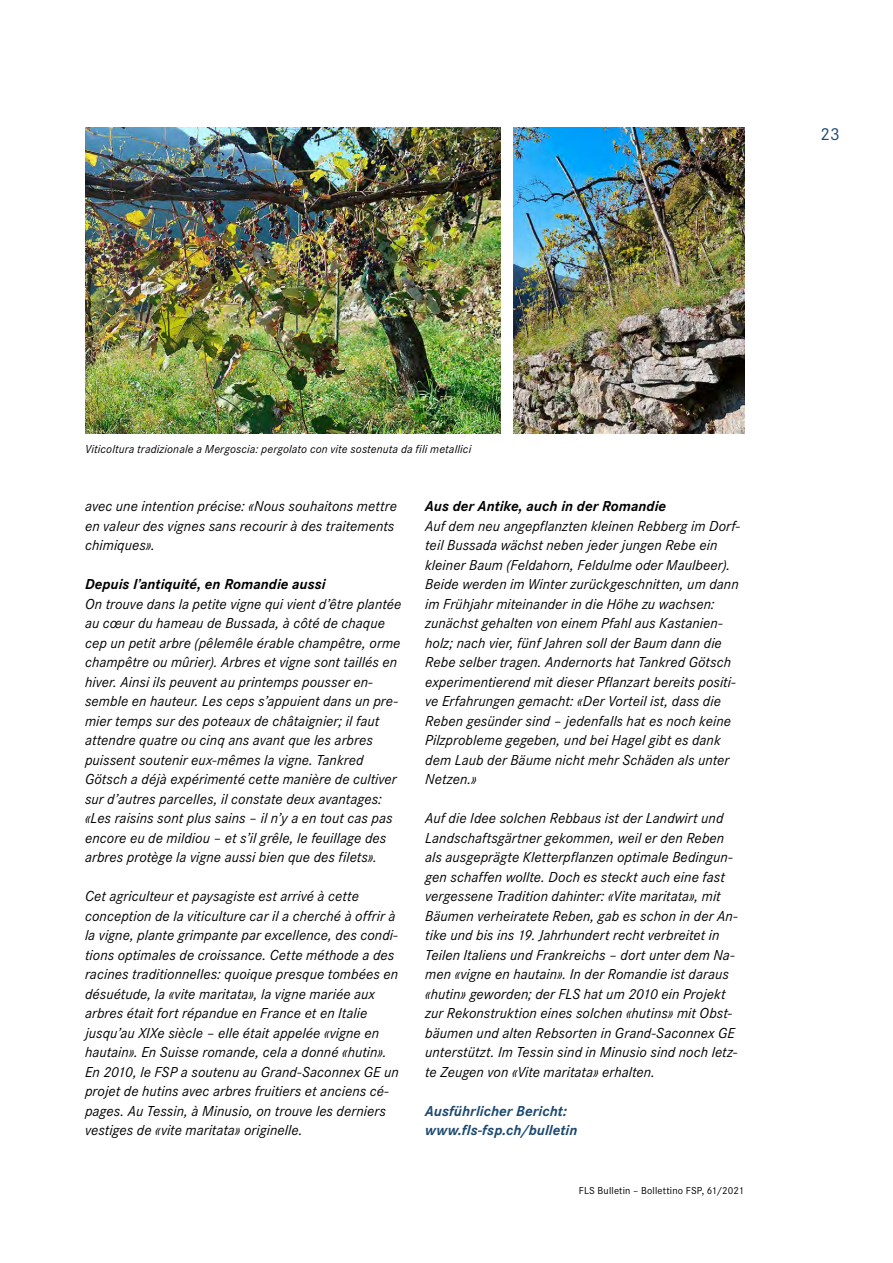
<style>
.page{position:relative;width:893px;height:1263px;background:#fff}
.page>*{position:absolute;margin:0;border:0;box-sizing:border-box;transform-origin:0 0}
.t1{font:18px "Corporate S";color:#1d4970}
.t2{font:italic 15px/19.5px "Corporate S";letter-spacing:.005em;color:#000}
.t3{font:italic 700 15px "Corporate S";color:#000}
.t4{font:italic 700 15px/19.5px "Corporate S";letter-spacing:.005em;color:#1d4970}
.t5{font:italic 12px "Corporate S";letter-spacing:.01em;color:#000}
.t6{font:10.5px "Corporate S";letter-spacing:.015em;color:#000}
</style>
<div class="page">
<img style="left:85px;top:128px;width:415px;height:305px">
<img style="left:513px;top:128px;width:231px;height:305px">
<p class="t1" style="left:821px;top:122px;width:21px">23</p>
<p class="t5" style="left:85px;top:442px;width:388px">Viticoltura tradizionale a Mergoscia: pergolato con vite sostenuta da fili metallici</p>
<p class="t2" style="left:85px;top:497px;width:313px">avec une intention précise: «Nous souhaitons mettre en valeur des vignes sans recourir à des traitements chimiques».</p>
<p class="t3" style="left:85px;top:574px;width:242px">Depuis l’antiquité, en Romandie aussi</p>
<p class="t2" style="left:85px;top:594px;width:318px">On trouve dans la petite vigne qui vient d’être plantée au cœur du hameau de Bussada, à côté de chaque cep un petit arbre (pêlemêle érable champêtre, orme champêtre ou mûrier). Arbres et vigne sont taillés en hiver. Ainsi ils peuvent au printemps pousser en&shy;semble en hauteur. Les ceps s’appuient dans un pre&shy;mier temps sur des poteaux de châtaignier; il faut attendre quatre ou cinq ans avant que les arbres puissent soutenir eux-mêmes la vigne. Tankred Götsch a déjà expérimenté cette manière de cultiver sur d’autres parcelles, il constate deux avantages: «Les raisins sont plus sains – il n’y a en tout cas pas encore eu de mildiou – et s’il grêle, le feuillage des arbres protège la vigne aussi bien que des filets».</p>
<p class="t2" style="left:85px;top:887px;width:315px">Cet agriculteur et paysagiste est arrivé à cette conception de la viticulture car il a cherché à offrir à la vigne, plante grimpante par excellence, des condi&shy;tions optimales de croissance. Cette méthode a des racines traditionnelles: quoique presque tombées en désuétude, la «vite maritata», la vigne mariée aux arbres était fort répandue en France et en Italie jusqu’au XIXe siècle – elle était appelée «vigne en hautain». En Suisse romande, cela a donné «hutin».<br>En 2010, le FSP a soutenu au Grand-Saconnex GE un projet de hutins avec arbres fruitiers et anciens cé&shy;pages. Au Tessin, à Minusio, on trouve les derniers vestiges de «vite maritata» originelle.</p>
<p class="t3" style="left:425px;top:496px;width:242px">Aus der Antike, auch in der Romandie</p>
<p class="t2" style="left:425px;top:516px;width:316px">Auf dem neu angepflanzten kleinen Rebberg im Dorf&shy;teil Bussada wächst neben jeder jungen Rebe ein kleiner Baum (Feldahorn, Feldulme oder Maulbeer).<br>Beide werden im Winter zurückgeschnitten, um dann im Frühjahr miteinander in die Höhe zu wachsen: zunächst gehalten von einem Pfahl aus Kastanien&shy;holz; nach vier, fünf Jahren soll der Baum dann die Rebe selber tragen. Andernorts hat Tankred Götsch experimentierend mit dieser Pflanzart bereits positi&shy;ve Erfahrungen gemacht: «Der Vorteil ist, dass die Reben gesünder sind – jedenfalls hat es noch keine Pilzprobleme gegeben, und bei Hagel gibt es dank dem Laub der Bäume nicht mehr Schäden als unter Netzen.»</p>
<p class="t2" style="left:425px;top:809px;width:314px">Auf die Idee solchen Rebbaus ist der Landwirt und Landschaftsgärtner gekommen, weil er den Reben als ausgeprägte Kletterpflanzen optimale Bedingun&shy;gen schaffen wollte. Doch es steckt auch eine fast vergessene Tradition dahinter: «Vite maritata», mit Bäumen verheiratete Reben, gab es schon in der An&shy;tike und bis ins 19. Jahrhundert recht verbreitet in Teilen Italiens und Frankreichs – dort unter dem Na&shy;men «vigne en hautain». In der Romandie ist daraus «hutin» geworden; der FLS hat um 2010 ein Projekt zur Rekonstruktion eines solchen «hutins» mit Obst&shy;bäumen und alten Rebsorten in Grand-Saconnex GE unterstützt. Im Tessin sind in Minusio sind noch letz&shy;te Zeugen von «Vite maritata» erhalten.</p>
<p class="t4" style="left:425px;top:1101px;width:154px">Ausführlicher Bericht: www.fls-fsp.ch/bulletin</p>
<p class="t6" style="left:579px;top:1183px;width:167px">FLS Bulletin – Bollettino FSP, 61/2021</p>
</div>
